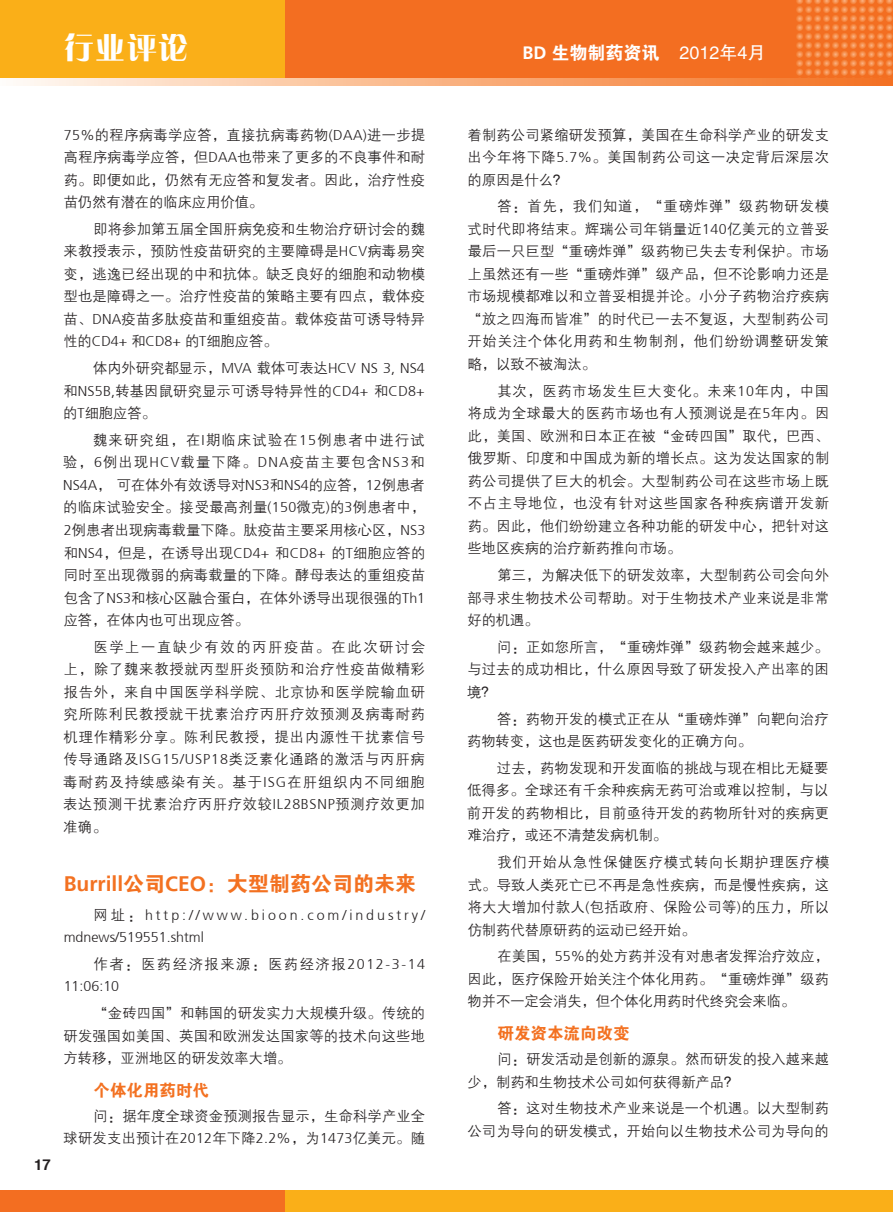
<style>
.page{position:relative;width:893px;height:1212px;background:#fff}
.page>*{position:absolute;margin:0;border:0;box-sizing:border-box;transform-origin:0 0}
.t1{font:30px "FZCQJW GB1 0";color:#fff}
.t2{font:21px "FZDHTJW GB1 0";color:#f37121}
.t3{font:18px "FZHTJW GB1 0";color:#fff}
.t4{font:16.5px "FZDHTJW GB1 0";color:#f37121}
.t5{font:700 15px "Helvetica";color:#231f20}
.t6{font:14.25px/22.5px "FZZDXJW GB1 0";letter-spacing:.015em;color:#231f20;text-align:justify}
.t7{font:300 14.25px/22.5px "Frutiger 45";letter-spacing:.205em;color:#231f20}
.t8{font:14.25px "FZZDXJW GB1 0";letter-spacing:.115em;color:#231f20}
.s1{font-family:"Frutiger 65";font-weight:700}
.s2{font-family:"FZDHTJW GB1 0"}
.s3{font-family:"Frutiger 45";font-weight:300}
.s4{font-family:"FZZDXJW GB1 0";font-weight:400}
</style>
<div class="page">
<div style="left:0;top:0;width:893px;height:79px;background:#f36e21"></div>
<div style="left:0;top:0;width:285px;height:79px;background:#faaf18"></div>
<div style="left:285px;top:1191px;width:608px;height:21px;background:#faaf18"></div>
<div style="left:0;top:1191px;width:285px;height:21px;background:#f36e21"></div>
<svg style="left:20px;top:79px;width:775px;height:6px;background:#f9b98d"></svg>
<svg style="left:795px;top:0;width:98px;height:85px"></svg>
<h1 class="t1" style="left:64px;top:31px;width:126px">行业评论</h1>
<p class="t3" style="left:522px;top:43px;width:244px"><span class="s1">BD</span> <span class="s2">生物制药资讯</span> 2012年4月</p>
<p class="t6" style="left:64px;top:124px;width:363px"><span class="s3">75%</span>的程序病毒学应答，直接抗病毒药物<span class="s3">(DAA)</span>进一步提高程序病毒学应答，但<span class="s3">DAA</span>也带来了更多的不良事件和耐药。即便如此，仍然有无应答和复发者。因此，治疗性疫苗仍然有潜在的临床应用价值。</p>
<p class="t6" style="left:63px;top:218px;width:363px;text-indent:30px">即将参加第五届全国肝病免疫和生物治疗研讨会的魏来教授表示，预防性疫苗研究的主要障碍是<span class="s3">HCV</span>病毒易突变，逃逸已经出现的中和抗体。缺乏良好的细胞和动物模型也是障碍之一。治疗性疫苗的策略主要有四点，载体疫苗、<span class="s3">DNA</span>疫苗多肽疫苗和重组疫苗。载体疫苗可诱导特异性的<span class="s3">CD4+</span> 和<span class="s3">CD8+</span> 的<span class="s3">T</span>细胞应答。</p>
<p class="t6" style="left:63px;top:357px;width:363px;text-indent:30px">体内外研究都显示，<span class="s3">MVA</span> 载体可表达<span class="s3">HCV NS 3, NS4</span>和<span class="s3">NS5B,</span>转基因鼠研究显示可诱导特异性的<span class="s3">CD4+</span> 和<span class="s3">CD8+</span>的<span class="s3">T</span>细胞应答。</p>
<p class="t6" style="left:63px;top:429px;width:364px;text-indent:30px">魏来研究组，在<span class="s3">I</span>期临床试验在<span class="s3">15</span>例患者中进行试验，<span class="s3">6</span>例出现<span class="s3">HCV</span>载量下降。<span class="s3">DNA</span>疫苗主要包含<span class="s3">NS3</span>和<span class="s3">NS4A</span>，可在体外有效诱导对<span class="s3">NS3</span>和<span class="s3">NS4</span>的应答，<span class="s3">12</span>例患者的临床试验安全。接受最高剂量<span class="s3">(150</span>微克<span class="s3">)</span>的<span class="s3">3</span>例患者中，<span class="s3">2</span>例患者出现病毒载量下降。肽疫苗主要采用核心区，<span class="s3">NS3</span>和<span class="s3">NS4</span>，但是，在诱导出现<span class="s3">CD4+</span> 和<span class="s3">CD8+</span> 的<span class="s3">T</span>细胞应答的同时至出现微弱的病毒载量的下降。酵母表达的重组疫苗包含了<span class="s3">NS3</span>和核心区融合蛋白，在体外诱导出现很强的<span class="s3">Th1</span>应答，在体内也可出现应答。</p>
<p class="t6" style="left:63px;top:636px;width:364px;text-indent:30px">医学上一直缺少有效的丙肝疫苗。在此次研讨会上，除了魏来教授就丙型肝炎预防和治疗性疫苗做精彩报告外，来自中国医学科学院、北京协和医学院输血研究所陈利民教授就干扰素治疗丙肝疗效预测及病毒耐药机理作精彩分享。陈利民教授，提出内源性干扰素信号传导通路及<span class="s3">ISG15/USP18</span>类泛素化通路的激活与丙肝病毒耐药及持续感染有关。基于<span class="s3">ISG</span>在肝组织内不同细胞表达预测干扰素治疗丙肝疗效较<span class="s3">IL28BSNP</span>预测疗效更加准确。</p>
<p class="t5" style="left:34px;top:1152px;width:18px">17</p>
<h2 class="t2" style="left:64px;top:872px;width:354px"><span class="s1">Burrill</span>公司<span class="s1">CEO</span>：大型制药公司的未来</h2>
<p class="t7" style="left:64px;top:903px;width:363px;text-indent:30px"><span class="s4">网址：</span>http://www.bioon.com/industry/ mdnews/519551.shtml</p>
<p class="t8" style="left:94px;top:956px;width:333px">作者：医药经济报来源：医药经济报<span class="s3">2012-3-14</span></p>
<p class="t7" style="left:64px;top:975px;width:57px">11:06:10</p>
<p class="t6" style="left:64px;top:1002px;width:363px;text-indent:30px">“金砖四国”和韩国的研发实力大规模升级。传统的研发强国如美国、英国和欧洲发达国家等的技术向这些地方转移，亚洲地区的研发效率大增。</p>
<p class="t4" style="left:94px;top:1081px;width:117px">个体化用药时代</p>
<p class="t6" style="left:64px;top:1105px;width:363px;text-align:right">问：据年度全球资金预测报告显示，生命科学产业全<br>球研发支出预计在<span class="s3">2012</span>年下降<span class="s3">2.2%</span>，为<span class="s3">1473</span>亿美元。随</p>
<p class="t6" style="left:467px;top:124px;width:363px">着制药公司紧缩研发预算，美国在生命科学产业的研发支出今年将下降<span class="s3">5.7%</span>。美国制药公司这一决定背后深层次的原因是什么？</p>
<p class="t6" style="left:468px;top:196px;width:363px;text-indent:30px">答：首先，我们知道，“重磅炸弹”级药物研发模式时代即将结束。辉瑞公司年销量近<span class="s3">140</span>亿美元的立普妥最后一只巨型“重磅炸弹”级药物已失去专利保护。市场上虽然还有一些“重磅炸弹”级产品，但不论影响力还是市场规模都难以和立普妥相提并论。小分子药物治疗疾病“放之四海而皆准”的时代已一去不复返，大型制药公司开始关注个体化用药和生物制剂，他们纷纷调整研发策略，以致不被淘汰。</p>
<p class="t6" style="left:468px;top:380px;width:363px;text-indent:30px">其次，医药市场发生巨大变化。未来<span class="s3">10</span>年内，中国将成为全球最大的医药市场也有人预测说是在<span class="s3">5</span>年内。因此，美国、欧洲和日本正在被“金砖四国”取代，巴西、俄罗斯、印度和中国成为新的增长点。这为发达国家的制药公司提供了巨大的机会。大型制药公司在这些市场上既不占主导地位，也没有针对这些国家各种疾病谱开发新药。因此，他们纷纷建立各种功能的研发中心，把针对这些地区疾病的治疗新药推向市场。</p>
<p class="t6" style="left:467px;top:564px;width:363px;text-indent:30px">第三，为解决低下的研发效率，大型制药公司会向外部寻求生物技术公司帮助。对于生物技术产业来说是非常好的机遇。</p>
<p class="t6" style="left:467px;top:636px;width:363px;text-indent:30px">问：正如您所言，“重磅炸弹”级药物会越来越少。与过去的成功相比，什么原因导致了研发投入产出率的困境？</p>
<p class="t6" style="left:467px;top:708px;width:363px;text-indent:30px">答：药物开发的模式正在从“重磅炸弹”向靶向治疗药物转变，这也是医药研发变化的正确方向。</p>
<p class="t6" style="left:467px;top:757px;width:364px;text-indent:30px">过去，药物发现和开发面临的挑战与现在相比无疑要低得多。全球还有千余种疾病无药可治或难以控制，与以前开发的药物相比，目前亟待开发的药物所针对的疾病更难治疗，或还不清楚发病机制。</p>
<p class="t6" style="left:468px;top:851px;width:363px;text-indent:30px">我们开始从急性保健医疗模式转向长期护理医疗模式。导致人类死亡已不再是急性疾病，而是慢性疾病，这将大大增加付款人<span class="s3">(</span>包括政府、保险公司等<span class="s3">)</span>的压力，所以仿制药代替原研药的运动已经开始。</p>
<p class="t6" style="left:468px;top:945px;width:363px;text-indent:30px">在美国，<span class="s3">55%</span>的处方药并没有对患者发挥治疗效应，因此，医疗保险开始关注个体化用药。“重磅炸弹”级药物并不一定会消失，但个体化用药时代终究会来临。</p>
<p class="t4" style="left:497px;top:1024px;width:133px">研发资本流向改变</p>
<p class="t6" style="left:468px;top:1048px;width:363px;text-indent:30px">问：研发活动是创新的源泉。然而研发的投入越来越少，制药和生物技术公司如何获得新产品？</p>
<p class="t6" style="left:467px;top:1097px;width:363px;text-align:right">答：这对生物技术产业来说是一个机遇。以大型制药<br>公司为导向的研发模式，开始向以生物技术公司为导向的</p>
</div>
